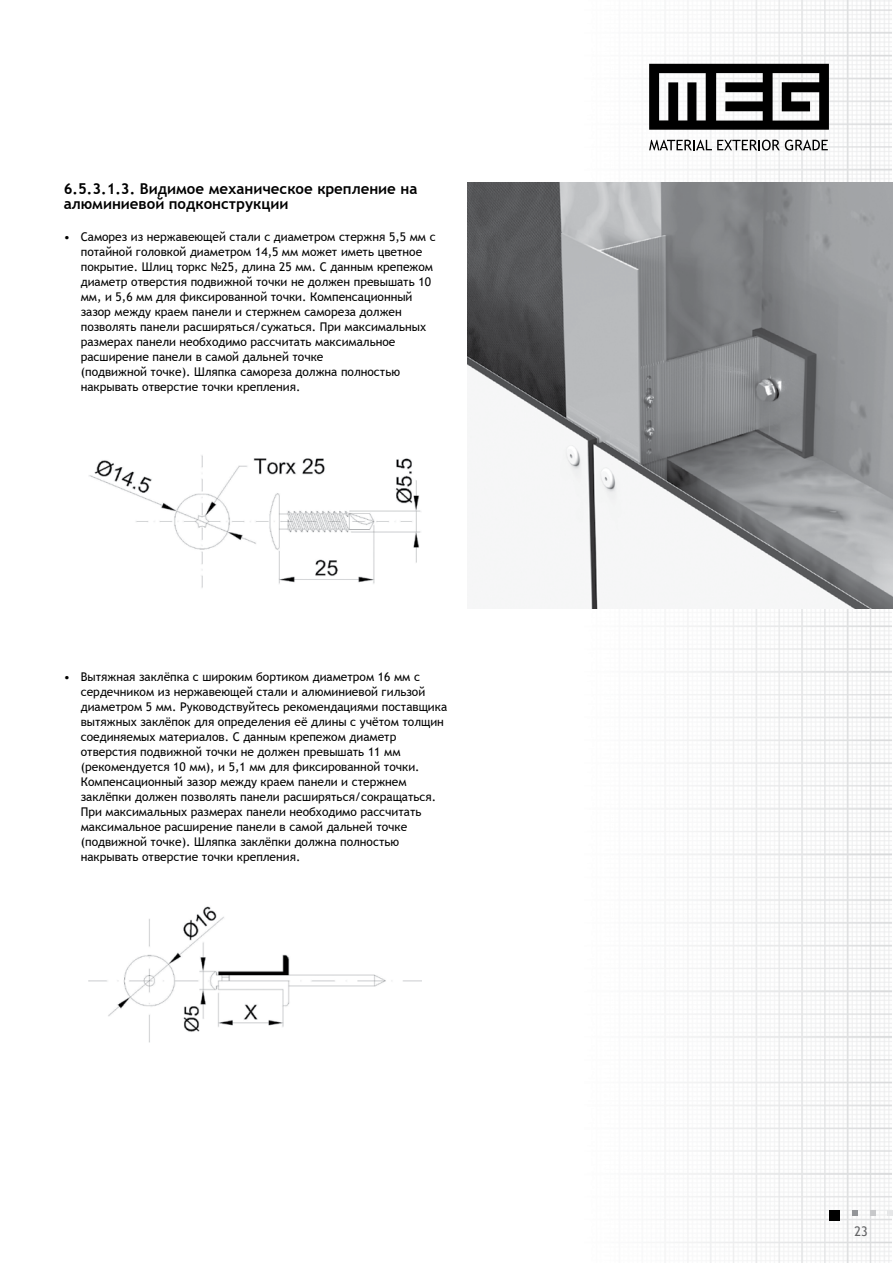
<style>
.page{position:relative;width:893px;height:1263px;background:#fff}
.page>*{position:absolute;margin:0;border:0;box-sizing:border-box;transform-origin:0 0}
.t1{font:700 15px/15px "Trebuchet MS";color:#000}
.t2{font:13.35px "Trebuchet MS";color:#636466;scale:.95 1}
.t3{font:12px/15px "Trebuchet MS";color:#000}
.s1{font-style:inherit}
</style>
<div class="page">
<img style="left:552px;top:0;width:340px;height:1263px">
<div style="left:829px;top:1210px;width:10px;height:10px;background:#000"></div>
<svg style="left:852px;top:1210px;width:5px;height:5px"></svg>
<svg style="left:870px;top:1210px;width:5px;height:5px"></svg>
<svg style="left:888px;top:1210px;width:5px;height:5px"></svg>
<svg style="left:649px;top:64px;width:180px;height:66px"></svg>
<svg style="left:649px;top:140px;width:179px;height:10px"></svg>
<img style="left:468px;top:183px;width:425px;height:425px">
<img style="left:89px;top:455px;width:332px;height:133px">
<img style="left:88px;top:906px;width:334px;height:136px">
<p class="t1" style="left:64px;top:181px;width:355px"><span class="s1">6.5.3.1.3.</span> Видимое механическое крепление на алюминиевой подконструкции</p>
<p class="t3" style="left:81px;top:229px;width:356px;text-indent:-17px">• Саморез из нержавеющей стали с диаметром стержня 5,5 мм с потайной головкой диаметром 14,5 мм может иметь цветное покрытие. Шлиц торкс №25, длина 25 мм. С данным крепежом диаметр отверстия подвижной точки не должен превышать 10 мм, и 5,6 мм для фиксированной точки. Компенсационный зазор между краем панели и стержнем самореза должен позволять панели расширяться/сужаться. При максимальных размерах панели необходимо рассчитать максимальное расширение панели в самой дальней точке<br>(подвижной точке). Шляпка самореза должна полностью накрывать отверстие точки крепления.</p>
<p class="t3" style="left:81px;top:669px;width:368px;text-indent:-17px">• Вытяжная заклёпка с широким бортиком диаметром 16 мм с сердечником из нержавеющей стали и алюминиевой гильзой диаметром 5 мм. Руководствуйтесь рекомендациями поставщика вытяжных заклёпок для определения её длины с учётом толщин соединяемых материалов. С данным крепежом диаметр отверстия подвижной точки не должен превышать 11 мм (рекомендуется 10 мм), и 5,1 мм для фиксированной точки.<br>Компенсационный зазор между краем панели и стержнем заклёпки должен позволять панели расширяться/сокращаться.<br>При максимальных размерах панели необходимо рассчитать максимальное расширение панели в самой дальней точке (подвижной точке). Шляпка заклёпки должна полностью накрывать отверстие точки крепления.</p>
<p class="t2" style="left:854px;top:1223px;width:15px">23</p>
</div>
